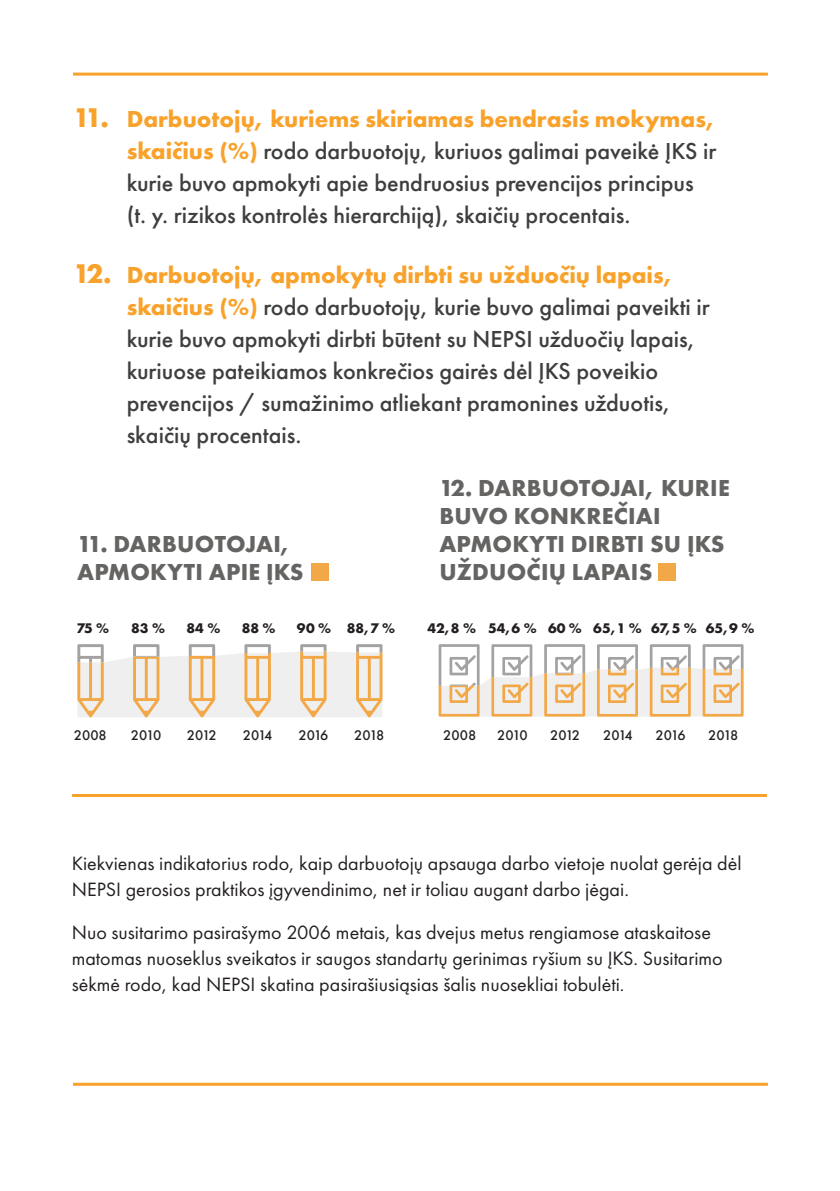
<style>
.page{position:relative;width:840px;height:1191px;background:#fff}
.page>*{position:absolute;margin:0;border:0;box-sizing:border-box;transform-origin:0 0}
.Disclaimer{font:28px "Futura PT Bold";color:#f9a22b}
.Body_copy_orange{font:500 24px/32px "Futura PT";color:#3e3e3f}
.t1{font:24px/28px "Futura PT Bold";letter-spacing:.01em;color:#656463}
.Body_copy{font:20px/26px "Futura PT Book";color:#231f20}
.t2{font:500 14.6px "Futura PT";letter-spacing:-.08em;color:#231f20}
.t3{font:14.6px "Futura PT Bold";color:#231f20}
.s1{font-family:"Futura PT Bold";font-weight:400;color:#f9a22b}
</style>
<div class="page">
<hr style="left:73px;top:73px;width:694px;height:3px;background:#f9a22b">
<hr style="left:73px;top:1082px;width:694px;height:3px;background:#f9a22b">
<hr style="left:72px;top:794px;width:694px;height:3px;background:#f9a22b">
<svg style="left:77px;top:644px;width:305px;height:73px"></svg>
<svg style="left:438px;top:644px;width:305px;height:72px"></svg>
<div style="left:311px;top:563px;width:17px;height:17px;background:#f3a848"></div>
<div style="left:658px;top:563px;width:17px;height:17px;background:#f3a848"></div>
<p class="Disclaimer" style="left:73px;top:100px;width:37px">11.</p>
<p class="Disclaimer" style="left:73px;top:255px;width:40px">12.</p>
<p class="Body_copy_orange" style="left:127px;top:103px;width:591px"><span class="s1">Darbuotojų, kuriems skiriamas bendrasis mokymas, skaičius (%)</span> rodo darbuotojų, kuriuos galimai paveikė ĮKS ir kurie buvo apmokyti apie bendruosius prevencijos principus (t. y. rizikos kontrolės hierarchiją), skaičių procentais.</p>
<p class="Body_copy_orange" style="left:127px;top:259px;width:584px"><span class="s1">Darbuotojų, apmokytų dirbti su užduočių lapais, skaičius (%)</span> rodo darbuotojų, kurie buvo galimai paveikti ir kurie buvo apmokyti dirbti būtent su NEPSI užduočių lapais, kuriuose pateikiamos konkrečios gairės dėl ĮKS poveikio prevencijos / sumažinimo atliekant pramonines užduotis, skaičių procentais.</p>
<p class="t1" style="left:77px;top:529px;width:228px">11. DARBUOTOJAI,<br>APMOKYTI APIE ĮKS</p>
<p class="t1" style="left:439px;top:473px;width:292px">12. DARBUOTOJAI, KURIE<br>BUVO KONKREČIAI<br>APMOKYTI DIRBTI SU ĮKS<br>UŽDUOČIŲ LAPAIS</p>
<p class="t3" style="left:76px;top:618px;width:34px">75 %</p>
<p class="t3" style="left:131px;top:618px;width:35px">83 %</p>
<p class="t3" style="left:186px;top:618px;width:35px">84 %</p>
<p class="t3" style="left:242px;top:618px;width:35px">88 %</p>
<p class="t3" style="left:297px;top:618px;width:36px">90 %</p>
<p class="t3" style="left:346px;top:618px;width:50px">88,7 %</p>
<p class="t3" style="left:427px;top:618px;width:50px">42,8 %</p>
<p class="t3" style="left:488px;top:618px;width:50px">54,6 %</p>
<p class="t3" style="left:547px;top:618px;width:35px">60 %</p>
<p class="t3" style="left:593px;top:618px;width:50px">65,1 %</p>
<p class="t3" style="left:651px;top:618px;width:47px">67,5 %</p>
<p class="t3" style="left:705px;top:618px;width:50px">65,9 %</p>
<p class="t2" style="left:74px;top:726px;width:34px">2008</p>
<p class="t2" style="left:131px;top:726px;width:32px">2010</p>
<p class="t2" style="left:187px;top:726px;width:31px">2012</p>
<p class="t2" style="left:243px;top:726px;width:31px">2014</p>
<p class="t2" style="left:298px;top:726px;width:32px">2016</p>
<p class="t2" style="left:354px;top:726px;width:32px">2018</p>
<p class="t2" style="left:443px;top:726px;width:34px">2008</p>
<p class="t2" style="left:497px;top:726px;width:32px">2010</p>
<p class="t2" style="left:550px;top:726px;width:31px">2012</p>
<p class="t2" style="left:602px;top:726px;width:31px">2014</p>
<p class="t2" style="left:655px;top:726px;width:32px">2016</p>
<p class="t2" style="left:708px;top:726px;width:32px">2018</p>
<p class="Body_copy" style="left:72px;top:850px;width:671px">Kiekvienas indikatorius rodo, kaip darbuotojų apsauga darbo vietoje nuolat gerėja dėl<br>NEPSI gerosios praktikos įgyvendinimo, net ir toliau augant darbo jėgai.</p>
<p class="Body_copy" style="left:72px;top:919px;width:652px">Nuo susitarimo pasirašymo 2006 metais, kas dvejus metus rengiamose ataskaitose matomas nuoseklus sveikatos ir saugos standartų gerinimas ryšium su ĮKS. Susitarimo sėkmė rodo, kad NEPSI skatina pasirašiusiąsias šalis nuosekliai tobulėti.</p>
</div>
